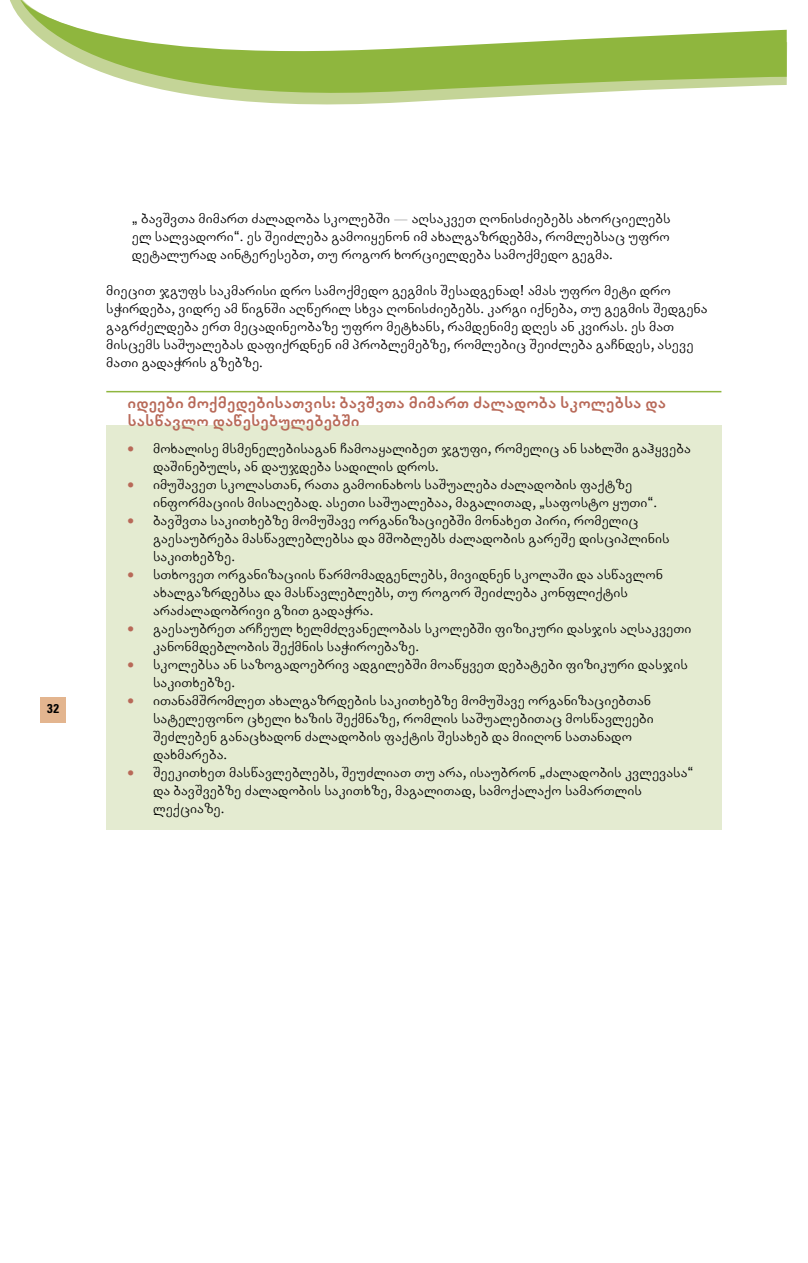
<style>
.page{position:relative;width:808px;height:1263px;background:#fff}
.page>*{position:absolute;margin:0;border:0;box-sizing:border-box;transform-origin:0 0}
.t1{font:700 16.5px/18px "Kolhety";color:#b86958}
.t2{font:14.25px/18px "Kolhety Normal";color:#000}
.t3{font:700 condensed 12.75px "Univers";color:#000}
.s1{color:#b86958}
</style>
<div class="page">
<svg style="left:15px;top:0;width:772px;height:105px"></svg>
<div style="left:40px;top:697px;width:26px;height:26px;background:#e3b58f"></div>
<div style="left:106px;top:426px;width:615px;height:404px;background:#e4ebd1"></div>
<hr style="left:106px;top:391px;width:615px;height:1px;background:#8fb63e">
<p class="t3" style="left:47px;top:701px;width:13px">32</p>
<p class="t2" style="left:132px;top:210px;width:540px;text-align:justify">` BAVSVTA MIMART ZALADOBA SKOLEBSI _ ARSAKVET RONISZIEBEBS AXORCIELEBS EL SALVADORI~. ES SEIZLEBA GAMOIYENON IM AXALGAZRDEBMA, ROMLEBSAC UFRO DETALURAD AINTERESEBT, TU ROGOR XORCIELDEBA SAMOQMEDO GEGMA.</p>
<p class="t2" style="left:106px;top:282px;width:603px">MIECIT JGUFS SAKMARISI DRO SAMOQMEDO GEGMIS SESADGENAD! AMAS UFRO METI DRO SWIRDEBA, VIDRE AM WIGNSI ARWERIL SXVA RONISZIEBEBS. KARGI IQNEBA, TU GEGMIS SEDGENA GAGRZELDEBA ERT MECADINEOBAZE UFRO METXANS, RAMDENIME DRES AN KVIRAS. ES MAT MISCEMS SASUALEBAS DAFIQRDNEN IM PROBLEMEBZE, ROMLEBIC SEIZLEBA GACNDES, ASEVE MATI GADAWRIS GZEBZE.</p>
<p class="t1" style="left:128px;top:394px;width:540px">IDEEBI MOQMEDEBISATVIS: BAVSVTA MIMART ZALADOBA SKOLEBSA DA<br>SASWAVLO DAWESEBULEBEBSI</p>
<p class="t2" style="left:153px;top:440px;width:539px;text-indent:-26px"><span class="s1">•</span> MOXALISE MSMENELEBISAGAN CAMOAYALIBET JGUFI, ROMELIC AN SAXLSI GAHYVEBA<br>DASINEBULS, AN DAUJDEBA SADILIS DROS.</p>
<p class="t2" style="left:153px;top:476px;width:506px;text-indent:-26px"><span class="s1">•</span> IMUSAVET SKOLASTAN, RATA GAMOINAXOS SASUALEBA ZALADOBIS FAQTZE<br>INFORMACIIS MISAREBAD. ASETI SASUALEBAA, MAGALITAD, `SAFOSTO YUTI~.</p>
<p class="t2" style="left:153px;top:512px;width:518px;text-indent:-26px"><span class="s1">•</span> BAVSVTA SAKITXEBZE MOMUSAVE ORGANIZACIEBSI MONAXET PIRI, ROMELIC<br>GAESAUBREBA MASWAVLEBLEBSA DA MSOBLEBS ZALADOBIS GARESE DISCIPLINIS<br>SAKITXEBZE.</p>
<p class="t2" style="left:153px;top:566px;width:511px;text-indent:-26px"><span class="s1">•</span> STXOVET ORGANIZACIIS WARMOMADGENLEBS, MIVIDNEN SKOLASI DA ASWAVLON<br>AXALGAZRDEBSA DA MASWAVLEBLEBS, TU ROGOR SEIZLEBA KONFLIQTIS<br>ARAZALADOBRIVI GZIT GADAWRA.</p>
<p class="t2" style="left:153px;top:620px;width:540px;text-indent:-26px"><span class="s1">•</span> GAESAUBRET ARCEUL XELMZRVANELOBAS SKOLEBSI FIZIKURI DASJIS ARSAKVETI<br>KANONMDEBLOBIS SEQMNIS SAWIROEBAZE.</p>
<p class="t2" style="left:153px;top:656px;width:536px;text-indent:-26px"><span class="s1">•</span> SKOLEBSA AN SAZOGADOEBRIV ADGILEBSI MOAWYVET DEBATEBI FIZIKURI DASJIS<br>SAKITXEBZE.</p>
<p class="t2" style="left:153px;top:692px;width:502px;text-indent:-26px"><span class="s1">•</span> ITANAMSROMLET AXALGAZRDEBIS SAKITXEBZE MOMUSAVE ORGANIZACIEBTAN SATELEFONO CXELI XAZIS SEQMNAZE, ROMLIS SASUALEBITAC MOSWAVLEEBI SEZLEBEN GANACXADON ZALADOBIS FAQTIS SESAXEB DA MIIRON SATANADO DAXMAREBA.</p>
<p class="t2" style="left:153px;top:764px;width:542px;text-indent:-26px"><span class="s1">•</span> SEEKITXET MASWAVLEBLEBS, SEUZLIAT TU ARA, ISAUBRON `ZALADOBIS KVLEVASA~<br>DA BAVSVEBZE ZALADOBIS SAKITXZE, MAGALITAD, SAMOQALAQO SAMARTLIS<br>LEQCIAZE.</p>
</div>
